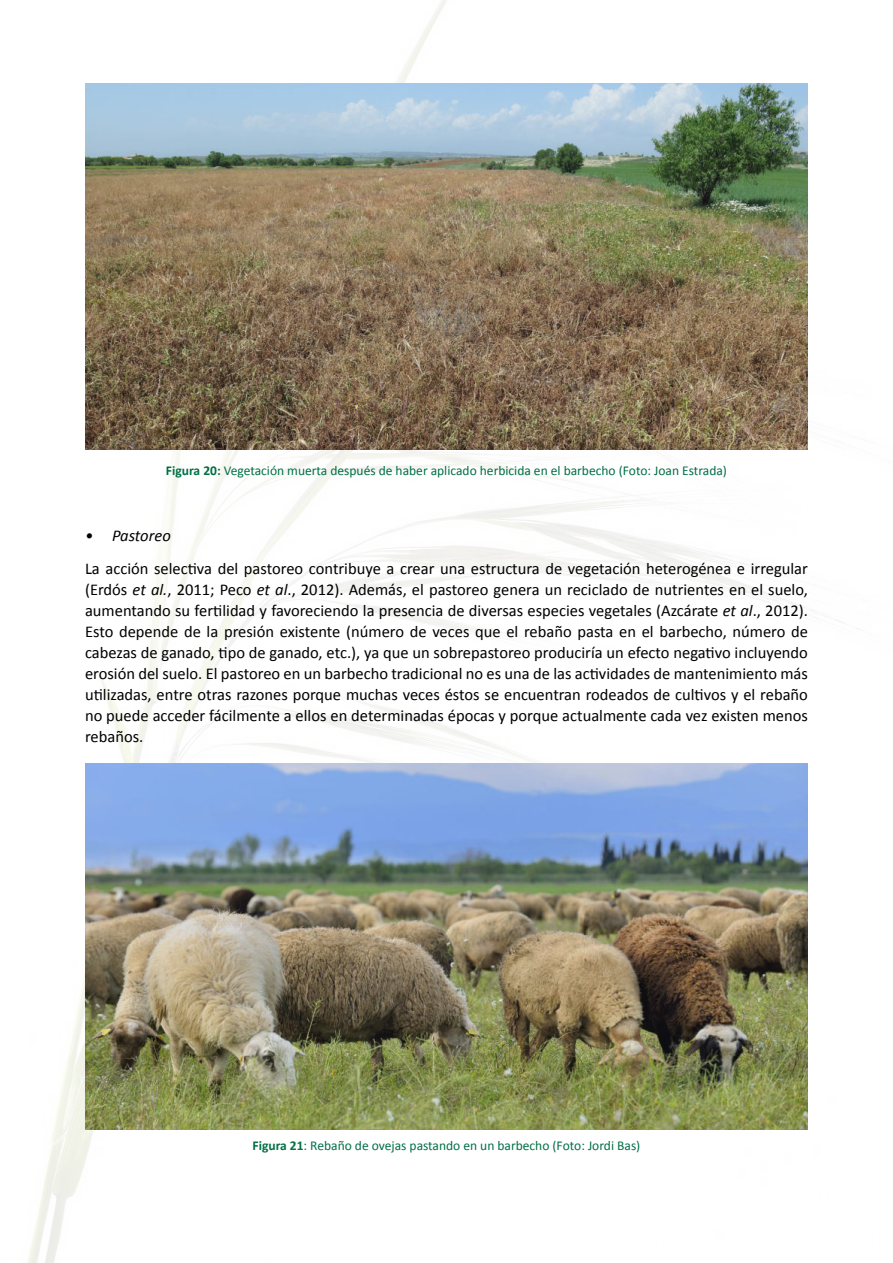
<style>
.page{position:relative;width:893px;height:1263px;background:#fff}
.page>*{position:absolute;margin:0;border:0;box-sizing:border-box;transform-origin:0 0}
.t1{font:16.5px/21px "Calibri";color:#000;text-align:justify}
.t2{font:italic 16.5px "Calibri";color:#000}
.t3{font:13.5px "Calibri";color:#006f46}
.s1{font-weight:700}
.s2{font-style:italic}
</style>
<div class="page">
<img style="left:28px;top:0;width:830px;height:1263px">
<svg style="left:28px;top:0;width:128px;height:181px"></svg>
<img style="left:86px;top:84px;width:721px;height:365px">
<img style="left:86px;top:764px;width:721px;height:366px">
<p class="t3" style="left:166px;top:462px;width:562px"><span class="s1">Figura 20:</span> Vegetación muerta después de haber aplicado herbicida en el barbecho (Foto: Joan Estrada)</p>
<p class="t2" style="left:85px;top:529px;width:87px">• Pastoreo</p>
<p class="t1" style="left:85px;top:557px;width:724px">La acción selectiva del pastoreo contribuye a crear una estructura de vegetación heterogénea e irregular (Erdós <span class="s2">et al.</span>, 2011; Peco <span class="s2">et al</span>., 2012). Además, el pastoreo genera un reciclado de nutrientes en el suelo, aumentando su fertilidad y favoreciendo la presencia de diversas especies vegetales (Azcárate <span class="s2">et al</span>., 2012).<br>Esto depende de la presión existente (número de veces que el rebaño pasta en el barbecho, número de cabezas de ganado, tipo de ganado, etc.), ya que un sobrepastoreo produciría un efecto negativo incluyendo erosión del suelo. El pastoreo en un barbecho tradicional no es una de las actividades de mantenimiento más utilizadas, entre otras razones porque muchas veces éstos se encuentran rodeados de cultivos y el rebaño no puede acceder fácilmente a ellos en determinadas épocas y porque actualmente cada vez existen menos rebaños.</p>
<p class="t3" style="left:253px;top:1137px;width:389px"><span class="s1">Figura 21</span>: Rebaño de ovejas pastando en un barbecho (Foto: Jordi Bas)</p>
</div>
